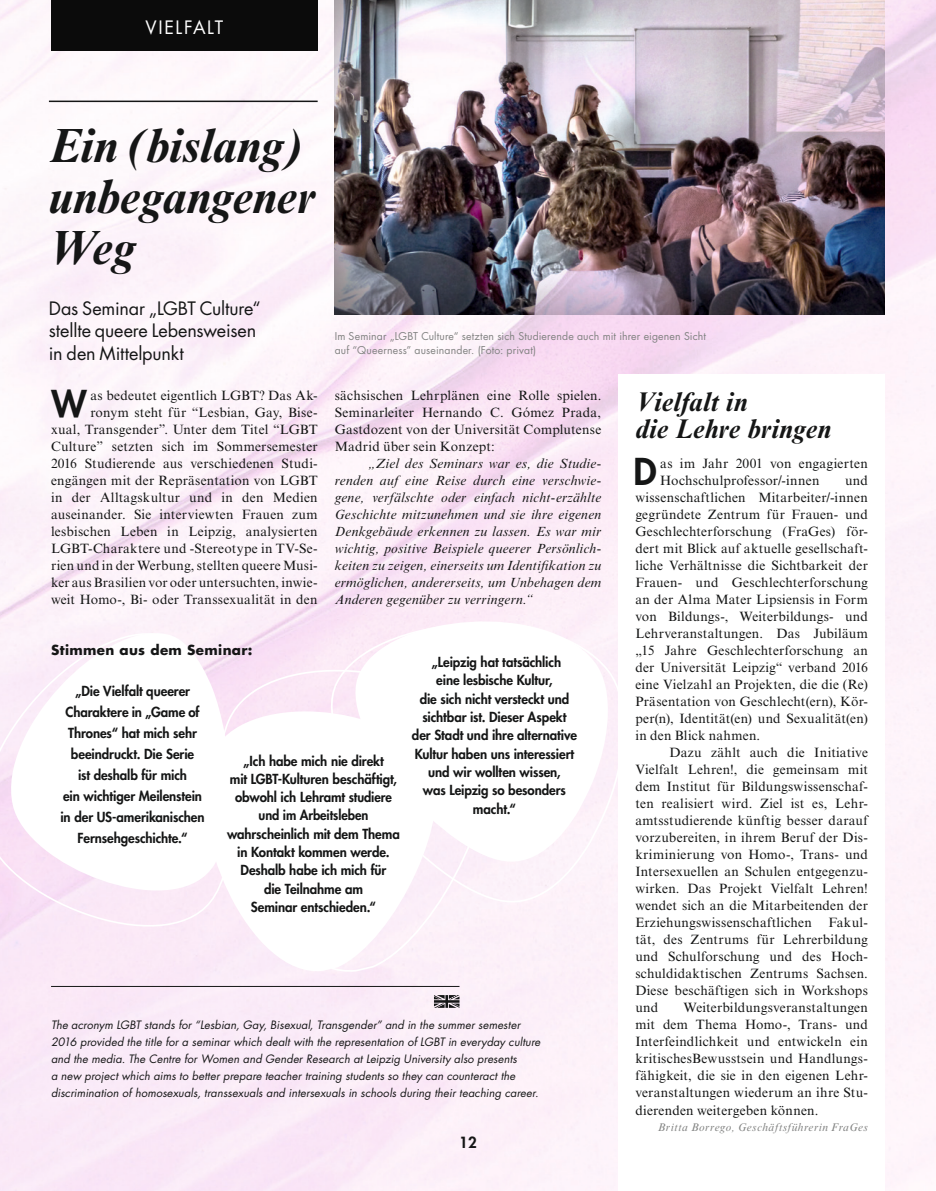
<style>
.page{position:relative;width:936px;height:1191px;background:#fff}
.page>*{position:absolute;margin:0;border:0;box-sizing:border-box;transform-origin:0 0}
.t1{font:italic 700 48px/51px "Times New Roman MT Std";letter-spacing:-.01em;color:#151616}
.t2{font:800 36px "Futura Std";color:#151616}
.t3{font:italic 700 27px/27px "Times New Roman MT Std";color:#151616}
.t4{font:18px/22.5px "Futura Std";letter-spacing:-.005em;color:#151616}
.t5{font:18px "Futura Std";letter-spacing:.09em;color:#fff}
.t6{font:800 15px "Futura Std";color:#151616}
.t7{font:13.5px/17px "Times New Roman MT Std";letter-spacing:.015em;color:#151616;text-align:justify}
.t8{font:800 13.5px/18.3px "Futura Std";letter-spacing:-.005em;color:#151616;text-align:center}
.t9{font:italic 13.5px/17px "Times New Roman MT Std";letter-spacing:.015em;color:#151616;text-align:justify}
.t10{font:700 13.5px "Futura Std";letter-spacing:.025em;color:#151616}
.t11{font:italic 11.25px/17px "Futura Std";letter-spacing:.01em;color:#151616}
.t12{font:italic 11.25px "Times New Roman MT Std";letter-spacing:.04em;color:#818281}
.t13{font:10.5px/13.5px "Futura Std";letter-spacing:.015em;color:#818281}
</style>
<div class="page">
<img style="left:0;top:0;width:935px;height:1191px">
<img style="left:334px;top:0;width:550px;height:315px">
<div style="left:51px;top:0;width:266px;height:51px;background:#0b0b0b"></div>
<hr style="left:49px;top:101px;width:268px;height:1px;background:#151616">
<hr style="left:51px;top:986px;width:408px;height:1px;background:#151616">
<svg style="left:434px;top:995px;width:25px;height:12px"></svg>
<div style="left:618px;top:374px;width:266px;height:817px;background:#fff"></div>
<svg style="left:0;top:617px;width:243px;height:344px"></svg>
<svg style="left:190px;top:645px;width:322px;height:336px"></svg>
<svg style="left:303px;top:599px;width:315px;height:304px"></svg>
<h3 class="t5" style="left:145px;top:15px;width:79px">VIELFALT</h3>
<h1 class="t1" style="left:49px;top:120px;width:268px">Ein (bislang) unbegangener<br>Weg</h1>
<h3 class="t4" style="left:49px;top:297px;width:213px">Das Seminar „LGBT Culture“ stellte queere Lebensweisen in den Mittelpunkt</h3>
<h2 class="t2" style="left:52px;top:381px;width:37px">W</h2>
<p class="t13" style="left:334px;top:330px;width:373px">Im Seminar „LGBT Culture“ setzten sich Studierende auch mit ihrer eigenen Sicht auf “Queerness” auseinander. (Foto: privat)</p>
<p class="t7" style="left:51px;top:387px;width:268px;text-align:right">as bedeutet eigentlich LGBT? Das Ak&shy;ronym steht für “Lesbian, Gay, Bise-<br>xual, Transgender”. Unter dem Titel “LGBT Culture” setzten sich im Sommersemester 2016 Studierende aus verschiedenen Studi&shy;engängen mit der Repräsentation von LGBT in der Alltagskultur und in den Medien auseinander. Sie interviewten Frauen zum lesbischen Leben in Leipzig, analysierten LGBT-Charaktere und -Stereotype in TV-Se&shy;rien und in der Werbung, stellten queere Musi&shy;ker aus Brasilien vor oder untersuchten, inwie&shy;weit Homo-, Bi- oder Transsexualität in den</p>
<p class="t7" style="left:334px;top:387px;width:268px">sächsischen Lehrplänen eine Rolle spielen.<br>Seminarleiter Hernando C. Gómez Prada, Gastdozent von der Universität Complutense Madrid über sein Konzept:</p>
<h3 class="t3" style="left:635px;top:388px;width:197px">Vielfalt in<br>die Lehre bringen</h3>
<h2 class="t2" style="left:633px;top:449px;width:25px">D</h2>
<p class="t7" style="left:660px;top:455px;width:209px">as im Jahr 2001 von engagierten<br>Hochschulprofessor/-innen</p>
<p class="t9" style="left:334px;top:455px;width:268px;text-indent:34px">„Ziel des Seminars war es, die Studie&shy;renden auf eine Reise durch eine verschwie&shy;gene, verfälschte oder einfach nicht-erzählte Geschichte mitzunehmen und sie ihre eigenen Denkgebäude erkennen zu lassen. Es war mir wichtig, positive Beispiele queerer Persönlich&shy;keiten zu zeigen, einerseits um Identifikation zu ermöglichen, andererseits, um Unbehagen dem Anderen gegenüber zu verringern.“</p>
<p class="t7" style="left:635px;top:472px;width:234px;text-indent:210px">und wissenschaftlichen Mitarbeiter/-innen gegründete Zentrum für Frauen- und Geschlechterforschung (FraGes) för&shy;dert mit Blick auf aktuelle gesellschaft&shy;liche Verhältnisse die Sichtbarkeit der Frauen- und Geschlechterforschung an der Alma Mater Lipsiensis in Form von Bildungs-, Weiterbildungs- und Lehrveranstaltungen. Das Jubiläum „15 Jahre Geschlechterforschung an der Universität Leipzig“ verband 2016 eine Vielzahl an Projekten, die die (Re)<br>Präsentation von Geschlecht(ern), Kör&shy;per(n), Identität(en) und Sexualität(en) in den Blick nahmen.</p>
<p class="t7" style="left:635px;top:744px;width:234px;text-indent:34px">Dazu zählt auch die Initiative Vielfalt Lehren!, die gemeinsam mit dem Institut für Bildungswissenschaf&shy;ten realisiert wird. Ziel ist es, Lehr&shy;amtsstudierende künftig besser darauf vorzubereiten, in ihrem Beruf der Dis&shy;kriminierung von Homo-, Trans- und Intersexuellen an Schulen entgegenzu&shy;wirken. Das Projekt Vielfalt Lehren! wendet sich an die Mitarbeitenden der Erziehungswissenschaftlichen Fakul&shy;tät, des Zentrums für Lehrerbildung und Schulforschung und des Hoch&shy;schuldidaktischen Zentrums Sachsen.<br>Diese beschäftigen sich in Workshops und</p>
<p class="t10" style="left:51px;top:641px;width:203px">Stimmen aus dem Seminar:</p>
<p class="t8" style="left:60px;top:680px;width:146px;line-height:21px">„Die Vielfalt queerer<br>Charaktere in „Game of<br>Thrones“ hat mich sehr beeindruckt. Die Serie<br>ist deshalb für mich<br>ein wichtiger Meilenstein in der US-amerikanischen<br>Fernsehgeschichte.“</p>
<p class="t8" style="left:412px;top:653px;width:166px">„Leipzig hat tatsächlich<br>eine lesbische Kultur,<br>die sich nicht versteckt und sichtbar ist. Dieser Aspekt der Stadt und ihre alternative<br>Kultur haben uns interessiert und wir wollten wissen,<br>was Leipzig so besonders macht.“</p>
<p class="t8" style="left:227px;top:751px;width:174px">„Ich habe mich nie direkt<br>mit LGBT-Kulturen beschäftigt, obwohl ich Lehramt studiere und im Arbeitsleben wahrscheinlich mit dem Thema in Kontakt kommen werde.<br>Deshalb habe ich mich für<br>die Teilnahme am<br>Seminar entschieden.“</p>
<p class="t7" style="left:635px;top:999px;width:234px;text-indent:48px">Weiterbildungsveranstaltungen mit dem Thema Homo-, Trans- und Interfeindlichkeit und entwickeln ein kritischesBewusstsein und Handlungs&shy;fähigkeit, die sie in den eigenen Lehr&shy;veranstaltungen wiederum an ihre Stu&shy;dierenden weitergeben können.</p>
<p class="t12" style="left:657px;top:1121px;width:211px">Britta Borrego, Geschäftsführerin FraGes</p>
<p class="t11" style="left:51px;top:1017px;width:491px">The acronym LGBT stands for “Lesbian, Gay, Bisexual, Transgender” and in the summer semester 2016 provided the title for a seminar which dealt with the representation of LGBT in everyday culture and the media. The Centre for Women and Gender Research at Leipzig University also presents<br>a new project which aims to better prepare teacher training students so they can counteract the discrimination of homosexuals, transsexuals and intersexuals in schools during their teaching career.</p>
<p class="t6" style="left:459px;top:1133px;width:19px">12</p>
</div>
